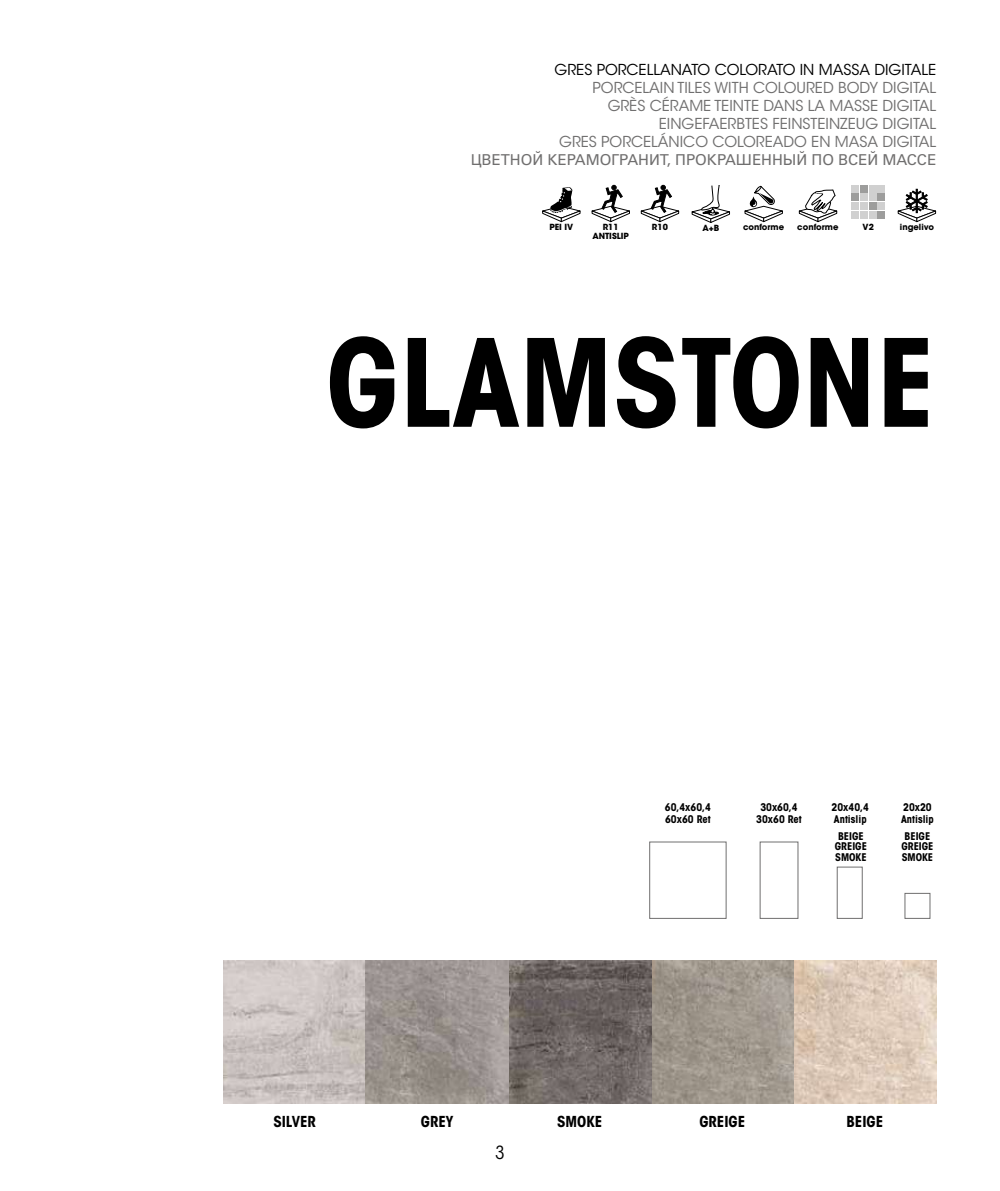
<style>
.page{position:relative;width:1000px;height:1191px;background:#fff}
.page>*{position:absolute;margin:0;border:0;box-sizing:border-box;transform-origin:0 0}
.t1{font:700 condensed 120px "ITC Avant Garde Std";color:#000}
.t2{font:condensed 18px "ITC Avant Garde Std";color:#000}
.t3{font:15px/18px "ITC Avant Garde Std";color:#706f6f;text-align:right}
.t4{font:15px "Univers Cyr";color:#706f6f}
.t5{font:15px "ITC Avant Garde Std";color:#000}
.t6{font:700 condensed 15px "ITC Avant Garde Std";color:#000}
.t7{font:700 condensed 10.5px/12px "ITC Avant Garde Std";color:#000}
.t8{font:700 8.4px/8.4px "ITC Avant Garde Std";color:#000;text-align:center}
</style>
<div class="page">
<svg style="left:542px;top:187px;width:39px;height:35px"></svg>
<svg style="left:744px;top:186px;width:39px;height:36px"></svg>
<svg style="left:798px;top:189px;width:40px;height:33px"></svg>
<svg style="left:897px;top:189px;width:40px;height:33px"></svg>
<div style="left:851px;top:185px;width:8px;height:8px;background:#d0d0d0"></div>
<div style="left:859px;top:185px;width:8px;height:8px;background:#9d9d9c"></div>
<div style="left:868px;top:185px;width:8px;height:8px;background:#d0d0d0"></div>
<div style="left:877px;top:185px;width:7px;height:8px;background:#d0d0d0"></div>
<div style="left:851px;top:193px;width:8px;height:8px;background:#9d9d9c"></div>
<div style="left:859px;top:193px;width:8px;height:8px;background:#d0d0d0"></div>
<div style="left:868px;top:193px;width:8px;height:8px;background:#d0d0d0"></div>
<div style="left:877px;top:193px;width:7px;height:8px;background:#9d9d9c"></div>
<div style="left:851px;top:202px;width:8px;height:8px;background:#d0d0d0"></div>
<div style="left:859px;top:202px;width:8px;height:8px;background:#d0d0d0"></div>
<div style="left:868px;top:202px;width:8px;height:8px;background:#9d9d9c"></div>
<div style="left:877px;top:202px;width:7px;height:8px;background:#d0d0d0"></div>
<div style="left:851px;top:211px;width:8px;height:8px;background:#d0d0d0"></div>
<div style="left:859px;top:211px;width:8px;height:8px;background:#d0d0d0"></div>
<div style="left:868px;top:211px;width:8px;height:8px;background:#d0d0d0"></div>
<div style="left:877px;top:211px;width:7px;height:8px;background:#9d9d9c"></div>
<svg style="left:640px;top:185px;width:40px;height:37px"></svg>
<svg style="left:691px;top:185px;width:39px;height:38px"></svg>
<img style="left:223px;top:960px;width:143px;height:143px">
<svg style="left:793px;top:960px;width:142px;height:143px;background:#ddcab9"></svg>
<svg style="left:651px;top:960px;width:142px;height:143px;background:#9f978d"></svg>
<svg style="left:508px;top:960px;width:143px;height:143px;background:#6e6664"></svg>
<svg style="left:366px;top:960px;width:142px;height:143px;background:#9b9390"></svg>
<div style="left:759px;top:841px;width:39px;height:77px;border:1px solid #706f6f"></div>
<div style="left:836px;top:866px;width:26px;height:52px;border:1px solid #706f6f"></div>
<svg style="left:591px;top:185px;width:39px;height:37px"></svg>
<p class="t5" style="left:554px;top:60px;width:383px">GRES PORCELLANATO COLORATO IN MASSA DIGITALE</p>
<p class="t3" style="left:559px;top:79px;width:378px">PORCELAIN TILES WITH COLOURED BODY DIGITAL GRÈS CÉRAME TEINTE DANS LA MASSE DIGITAL EINGEFAERBTES FEINSTEINZEUG DIGITAL<br>GRES PORCELÁNICO COLOREADO EN MASA DIGITAL</p>
<p class="t4" style="left:470px;top:151px;width:467px">ЦВЕТНОЙ КЕРАМОГРАНИТ, ПРОКРАШЕННЫЙ ПО ВСЕЙ МАССЕ</p>
<p class="t8" style="left:549px;top:223px;width:25px">PEI IV</p>
<p class="t8" style="left:651px;top:223px;width:17px">R10</p>
<p class="t8" style="left:702px;top:224px;width:18px">A+B</p>
<p class="t8" style="left:742px;top:223px;width:43px">conforme</p>
<p class="t8" style="left:797px;top:223px;width:43px">conforme</p>
<p class="t8" style="left:862px;top:223px;width:13px">V2</p>
<p class="t8" style="left:899px;top:223px;width:36px">ingelivo</p>
<p class="t8" style="left:592px;top:223px;width:38px">R11<br>ANTISLIP</p>
<h1 class="t1" style="left:326px;top:306px;width:611px">GLAMSTONE</h1>
<p class="t7" style="left:664px;top:800px;width:48px">60,4x60,4<br>60x60 Ret</p>
<p class="t7" style="left:756px;top:800px;width:47px;text-align:center">30x60,4<br>30x60 Ret</p>
<p class="t7" style="left:831px;top:800px;width:39px">20x40,4<br>Antislip</p>
<p class="t7" style="left:900px;top:800px;width:34px">20x20<br>Antislip</p>
<p class="t7" style="left:834px;top:830px;width:34px;line-height:10.5px;text-align:center">BEIGE<br>GREIGE<br>SMOKE</p>
<p class="t7" style="left:901px;top:830px;width:34px;line-height:10.5px;text-align:center">BEIGE<br>GREIGE<br>SMOKE</p>
<p class="t6" style="left:273px;top:1112px;width:44px">SILVER</p>
<p class="t6" style="left:421px;top:1112px;width:34px">GREY</p>
<p class="t6" style="left:557px;top:1112px;width:47px">SMOKE</p>
<p class="t6" style="left:699px;top:1112px;width:47px">GREIGE</p>
<p class="t6" style="left:846px;top:1112px;width:38px">BEIGE</p>
<p class="t2" style="left:495px;top:1141px;width:11px">3</p>
</div>
